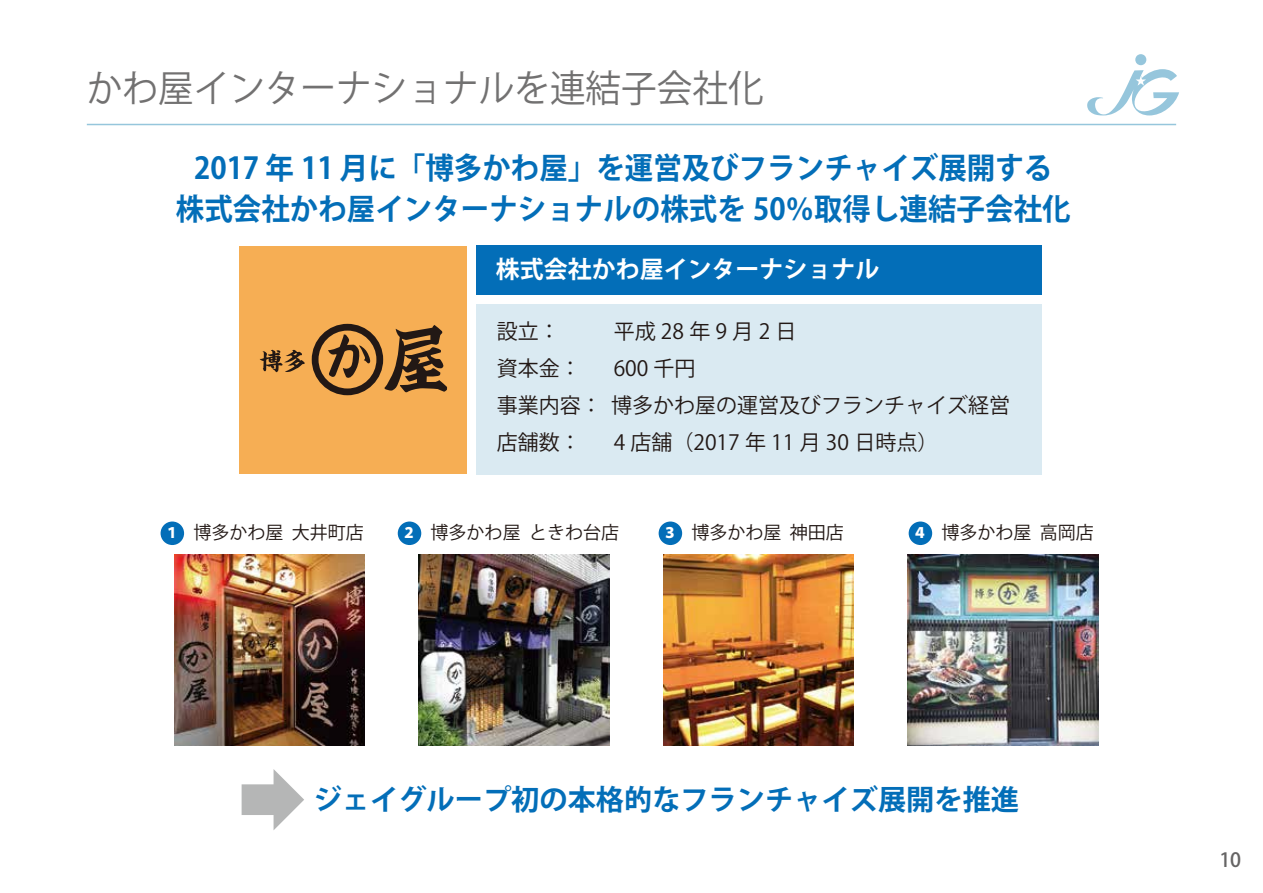
<style>
.page{position:relative;width:1263px;height:893px;background:#fff}
.page>*{position:absolute;margin:0;border:0;box-sizing:border-box;transform-origin:0 0}
.t1{font:37.5px "Koz Go Pro";color:#727171;scale:.95 1}
.t2{font:700 30px/40.5px "Koz Go Pro";color:#036eb8;text-align:center;scale:.95 1}
.t3{font:700 28.5px "Koz Go Pro";color:#036eb8}
.t4{font:700 24px "Koz Go Pro";color:#fff}
.t5{font:21px/37.2px "Koz Go Pro";color:#221815}
.t6{font:500 19.5px "Koz Go Pro";color:#656464}
.t7{font:18px "Koz Go Pro";color:#221815}
.t8{font:800 14.25px "Koz Go Pro";color:#fff;scale:.95 1}
.s1{font-weight:800;font-size:14.25px;color:#fff}
</style>
<div class="page">
<svg style="left:1087px;top:54px;width:92px;height:61px"></svg>
<hr style="left:87px;top:124px;width:1089px;height:1px;background:#96c6dc">
<div style="left:476px;top:304px;width:565px;height:171px;background:#daeaf2"></div>
<div style="left:476px;top:246px;width:565px;height:49px;background:#036eb8"></div>
<div style="left:161px;top:521px;width:23px;height:24px;background:#036eb8;border-radius:50%"></div>
<div style="left:659px;top:521px;width:23px;height:24px;background:#036eb8;border-radius:50%"></div>
<div style="left:909px;top:521px;width:23px;height:24px;background:#036eb8;border-radius:50%"></div>
<div style="left:398px;top:521px;width:23px;height:24px;background:#036eb8;border-radius:50%"></div>
<div style="left:239px;top:246px;width:228px;height:227px;background:#f6ae54"></div>
<svg style="left:260px;top:350px;width:45px;height:22px"></svg>
<svg style="left:312px;top:324px;width:135px;height:71px"></svg>
<img style="left:174px;top:555px;width:191px;height:190px">
<img style="left:418px;top:555px;width:191px;height:190px">
<img style="left:663px;top:555px;width:191px;height:190px">
<img style="left:908px;top:555px;width:190px;height:190px">
<svg style="left:242px;top:769px;width:62px;height:61px"></svg>
<h1 class="t1" style="left:87px;top:64px;width:714px">かわ屋インターナショナルを連結子会社化</h1>
<h2 class="t2" style="left:176px;top:150px;width:943px">2017 年 11 月に「博多かわ屋」を運営及びフランチャイズ展開する<br>株式会社かわ屋インターナショナルの株式を 50％取得し連結子会社化</h2>
<p class="t4" style="left:496px;top:254px;width:385px">株式会社かわ屋インターナショナル</p>
<p class="t5" style="left:497px;top:313px;width:515px;text-indent:96px">　平成28年9月2日<br>資本金： 　600 千円<br>事業内容： 博多かわ屋の運営及びフランチャイズ経営店舗数： 　4 店舗（2017 年 11 月 30 日時点）</p>
<p class="t5" style="left:497px;top:313px;width:64px">設立：</p>
<p class="t8" style="left:165px;top:524px;width:16px">１</p>
<p class="t7" style="left:402px;top:520px;width:218px"><span class="s1">２</span> 博多かわ屋 ときわ台店</p>
<p class="t7" style="left:663px;top:520px;width:182px"><span class="s1">３</span> 博多かわ屋 神田店</p>
<p class="t7" style="left:913px;top:520px;width:182px"><span class="s1">４</span> 博多かわ屋 高岡店</p>
<p class="t7" style="left:193px;top:520px;width:172px">博多かわ屋 大井町店</p>
<h3 class="t3" style="left:314px;top:781px;width:707px">ジェイグループ初の本格的なフランチャイズ展開を推進</h3>
<p class="t6" style="left:1219px;top:847px;width:23px">10</p>
</div>
